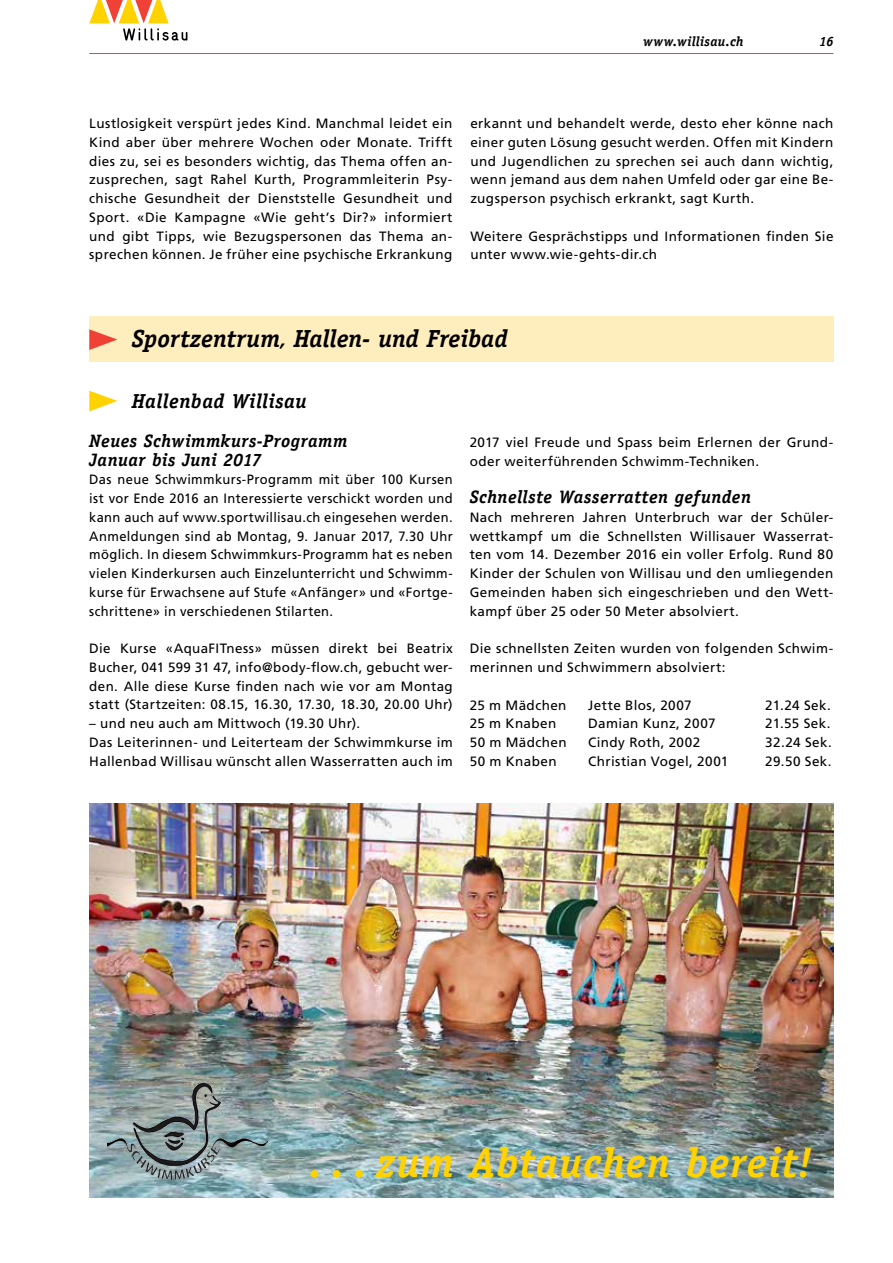
<style>
.page{position:relative;width:893px;height:1263px;background:#fff}
.page>*{position:absolute;margin:0;border:0;box-sizing:border-box;transform-origin:0 0}
.t1{font:italic 700 42px "Officina Serif Std";letter-spacing:.02em;color:#ffd200}
.t2{font:italic 700 24.75px "Officina Serif Std";color:#000}
.t3{font:italic 700 20.25px "Officina Serif Std";letter-spacing:.02em;color:#000}
.t4{font:italic 700 18px/18.8px "Officina Serif Std";letter-spacing:.025em;color:#000}
.t5{font:13.5px/18.8px "Frutiger LT Std";letter-spacing:.03em;color:#000;text-align:justify}
.t6{font:13.5px/18.8px "Frutiger LT Std";letter-spacing:.03em;color:#000;text-align:justify;scale:.96 1}
.t7{font:italic 700 13.5px "Officina Serif Std";letter-spacing:.025em;color:#000}
.s1{font-size:20.25px}
</style>
<div class="page">
<hr style="left:89px;top:53px;width:744px;height:1px;background:#ef4135">
<svg style="left:89px;top:0;width:98px;height:41px"></svg>
<div style="left:89px;top:316px;width:744px;height:46px;background:#ffeebd"></div>
<svg style="left:89px;top:329px;width:28px;height:21px"></svg>
<svg style="left:89px;top:391px;width:28px;height:20px"></svg>
<img style="left:89px;top:803px;width:744px;height:394px">
<img style="left:107px;top:1082px;width:161px;height:98px">
<p class="t7" style="left:643px;top:34px;width:102px">www.willisau.ch</p>
<p class="t7" style="left:819px;top:34px;width:16px">16</p>
<p class="t5" style="left:89px;top:114px;width:365px">Lustlosigkeit verspürt jedes Kind. Manchmal leidet ein Kind aber über mehrere Wochen oder Monate. Trifft dies zu, sei es besonders wichtig, das Thema offen an&shy;zusprechen, sagt Rahel Kurth, Programmleiterin Psy&shy;chische Gesundheit der Dienststelle Gesundheit und Sport. «Die Kampagne «Wie geht’s Dir?» informiert und gibt Tipps, wie Bezugspersonen das Thema an&shy;sprechen können. Je früher eine psychische Erkrankung</p>
<p class="t5" style="left:470px;top:114px;width:365px">erkannt und behandelt werde, desto eher könne nach einer guten Lösung gesucht werden. Offen mit Kindern und Jugendlichen zu sprechen sei auch dann wichtig, wenn jemand aus dem nahen Umfeld oder gar eine Be&shy;zugsperson psychisch erkrankt, sagt Kurth.</p>
<p class="t5" style="left:470px;top:227px;width:365px">Weitere Gesprächstipps und Informationen finden Sie unter www.wie-gehts-dir.ch</p>
<h2 class="t2" style="left:132px;top:324px;width:377px">Sportzentrum<span class="s1">,</span> Hallen- und Freibad</h2>
<h3 class="t3" style="left:132px;top:389px;width:177px">Hallenbad Willisau</h3>
<h3 class="t4" style="left:89px;top:431px;width:260px">Neues Schwimmkurs-Programm<br>Januar bis Juni 2017</h3>
<p class="t6" style="left:89px;top:470px;width:380px">Das neue Schwimmkurs-Programm mit über 100 Kursen ist vor Ende 2016 an Interessierte verschickt worden und kann auch auf www.sportwillisau.ch eingesehen werden.<br>Anmeldungen sind ab Montag, 9. Januar 2017, 7.30 Uhr möglich. In diesem Schwimmkurs-Programm hat es neben vielen Kinderkursen auch Einzelunterricht und Schwimm&shy;kurse für Erwachsene auf Stufe «Anfänger» und «Fortge&shy;schrittene» in verschiedenen Stilarten.</p>
<p class="t5" style="left:89px;top:639px;width:365px">Die Kurse «AquaFITness» müssen direkt bei Beatrix Bucher, 041 599 31 47, info@body-flow.ch, gebucht wer&shy;den. Alle diese Kurse finden nach wie vor am Montag statt (Startzeiten: 08.15, 16.30, 17.30, 18.30, 20.00 Uhr)</p>
<p class="t5" style="left:89px;top:714px;width:365px;text-align:left">– und neu auch am Mittwoch (19.30 Uhr).<br>Das Leiterinnen- und Leiterteam der Schwimmkurse im<br>Hallenbad Willisau wünscht allen Wasserratten auch im</p>
<p class="t5" style="left:470px;top:433px;width:365px">2017 viel Freude und Spass beim Erlernen der Grund&shy;oder weiterführenden Schwimm-Techniken.</p>
<h3 class="t4" style="left:470px;top:488px;width:283px">Schnellste Wasserratten gefunden</h3>
<p class="t5" style="left:470px;top:508px;width:365px">Nach mehreren Jahren Unterbruch war der Schüler&shy;wettkampf um die Schnellsten Willisauer Wasserrat&shy;ten vom 14. Dezember 2016 ein voller Erfolg. Rund 80<br>Kinder der Schulen von Willisau und den umliegenden Gemeinden haben sich eingeschrieben und den Wett&shy;kampf über 25 oder 50 Meter absolviert.</p>
<p class="t5" style="left:470px;top:639px;width:365px">Die schnellsten Zeiten wurden von folgenden Schwim&shy;merinnen und Schwimmern absolviert:</p>
<p class="t5" style="left:470px;top:695px;width:98px">25 m Mädchen</p>
<p class="t5" style="left:588px;top:695px;width:105px">Jette Blos, 2007</p>
<p class="t5" style="left:765px;top:695px;width:67px">21.24 Sek.</p>
<p class="t5" style="left:470px;top:714px;width:88px">25 m Knaben</p>
<p class="t5" style="left:588px;top:714px;width:129px">Damian Kunz, 2007</p>
<p class="t5" style="left:765px;top:714px;width:67px">21.55 Sek.</p>
<p class="t5" style="left:470px;top:733px;width:99px">50 m Mädchen</p>
<p class="t5" style="left:588px;top:733px;width:113px">Cindy Roth, 2002</p>
<p class="t5" style="left:765px;top:733px;width:68px">32.24 Sek.</p>
<p class="t5" style="left:470px;top:752px;width:88px">50 m Knaben</p>
<p class="t5" style="left:588px;top:752px;width:142px">Christian Vogel, 2001</p>
<p class="t5" style="left:765px;top:752px;width:68px">29.50 Sek.</p>
<h1 class="t1" style="left:309px;top:1137px;width:504px">. . . zum Abtauchen bereit!</h1>
</div>
